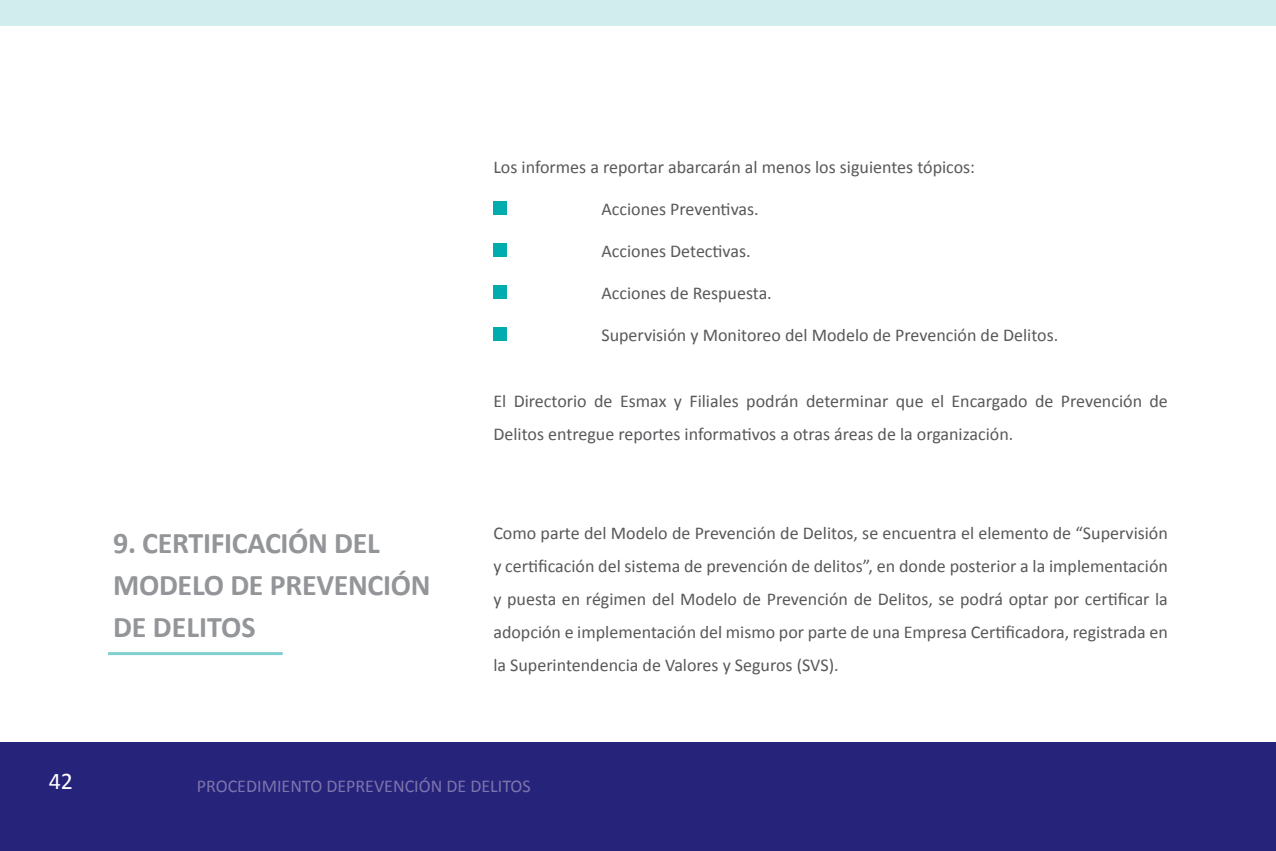
<style>
.page{position:relative;width:1276px;height:851px;background:#fff}
.page>*{position:absolute;margin:0;border:0;box-sizing:border-box;transform-origin:0 0}
.t1{font:700 30px/42px "Calibri";letter-spacing:-.01em;color:#939598}
.t2{font:24px "Calibri";color:#fff}
.t3{font:18px/33px "Calibri";color:#57585a}
.t4{font:18px "Calibri";color:#7c75ad}
</style>
<div class="page">
<div style="left:0;top:742px;width:1276px;height:108px;background:#26237b"></div>
<div style="left:0;top:0;width:1276px;height:26px;background:#d1edee"></div>
<div style="left:493px;top:201px;width:13px;height:14px;background:#00acad"></div>
<div style="left:493px;top:243px;width:13px;height:14px;background:#00acad"></div>
<div style="left:493px;top:285px;width:13px;height:14px;background:#00acad"></div>
<div style="left:493px;top:327px;width:13px;height:14px;background:#00acad"></div>
<hr style="left:108px;top:652px;width:175px;height:3px;background:#80cfd1">
<p class="t3" style="left:493px;top:150px;width:483px">Los informes a reportar abarcarán al menos los siguientes tópicos:</p>
<p class="t3" style="left:601px;top:192px;width:159px">Acciones Preventivas.</p>
<p class="t3" style="left:601px;top:234px;width:151px">Acciones Detectivas.</p>
<p class="t3" style="left:601px;top:276px;width:172px">Acciones de Respuesta.</p>
<p class="t3" style="left:601px;top:318px;width:458px">Supervisión y Monitoreo del Modelo de Prevención de Delitos.</p>
<h1 class="t1" style="left:113px;top:521px;width:319px">9. CERTIFICACIÓN DEL<br>MODELO DE PREVENCIÓN<br>DE DELITOS</h1>
<p class="t3" style="left:493px;top:384px;width:676px">El Directorio de Esmax y Filiales podrán determinar que el Encargado de Prevención de<br>Delitos entregue reportes informativos a otras áreas de la organización.</p>
<p class="t3" style="left:493px;top:516px;width:676px;text-align:justify">Como parte del Modelo de Prevención de Delitos, se encuentra el elemento de “Supervisión y certificación del sistema de prevención de delitos”, en donde posterior a la implementación y puesta en régimen del Modelo de Prevención de Delitos, se podrá optar por certificar la adopción e implementación del mismo por parte de una Empresa Certificadora, registrada en la Superintendencia de Valores y Seguros (SVS).</p>
<h2 class="t2" style="left:49px;top:765px;width:26px">42</h2>
<p class="t4" style="left:197px;top:774px;width:335px">PROCEDIMIENTO DEPREVENCIÓN DE DELITOS</p>
</div>
